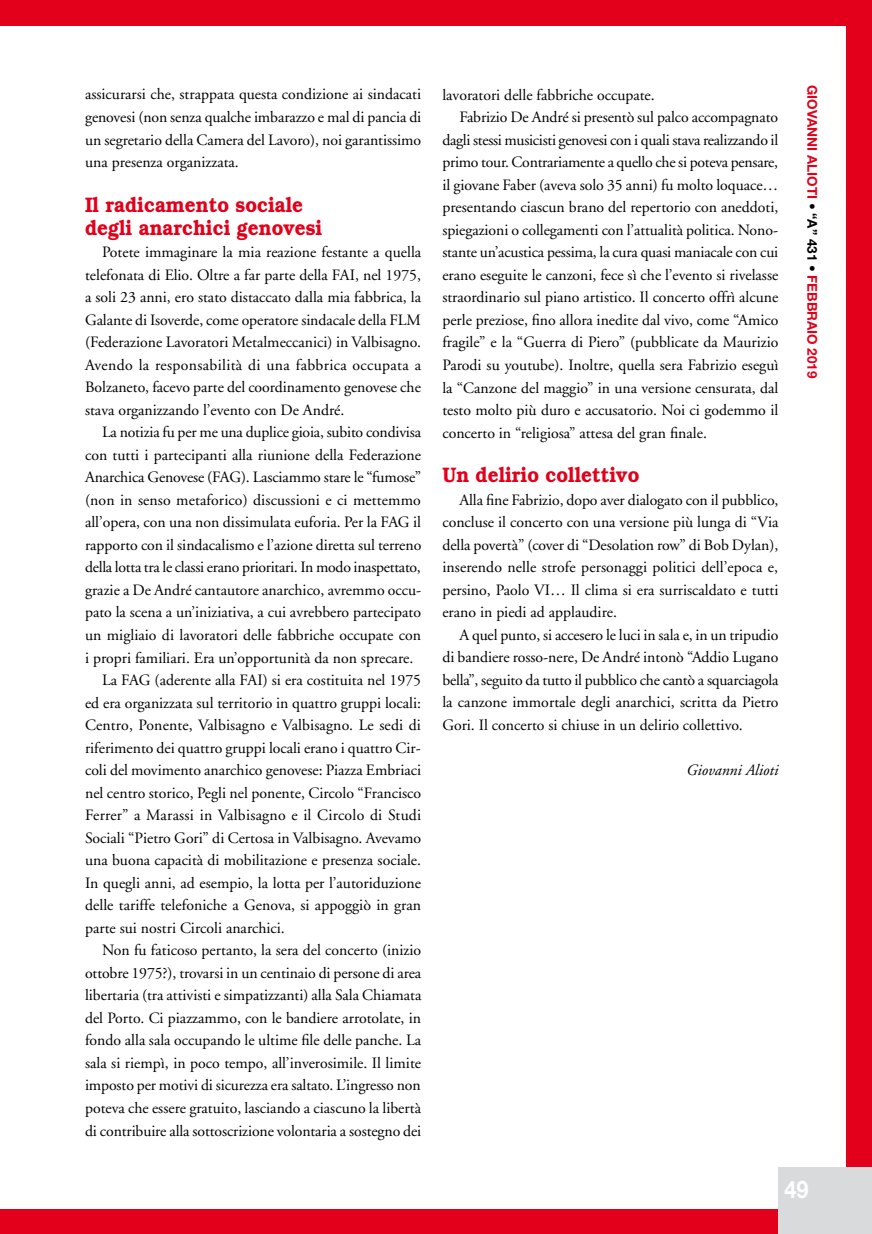
<style>
.page{position:relative;width:872px;height:1234px;background:#fff}
.page>*{position:absolute;margin:0;border:0;box-sizing:border-box;transform-origin:0 0}
.t1{font:700 24.15px "Helvetica Neue LT Std";color:#fff;scale:.9 1}
.t2{font:600 21px/22.5px "Bookman";color:#e2001a;scale:.9 1}
.t3{font:15.75px/22.5px "Adobe Garamond";color:#000;text-align:justify}
.t4{font:15.75px "Adobe Garamond";letter-spacing:-.02em;color:#000}
.t5{font:italic 15.75px "Adobe Garamond";color:#000}
.t6{font:700 13.5px "Helvetica Neue LT Std";color:#e2001a}
.s1{color:#000}
</style>
<div class="page">
<div style="left:0;top:1208px;width:872px;height:25px;background:#e2001a"></div>
<div style="left:0;top:0;width:872px;height:26px;background:#e2001a"></div>
<div style="left:846px;top:0;width:26px;height:1233px;background:#e2001a"></div>
<div style="left:778px;top:1167px;width:94px;height:66px;background:#d9dadb"></div>
<p class="t3" style="left:85px;top:84px;width:338px">assicurarsi che, strappata questa condizione ai sindacati genovesi (non senza qualche imbarazzo e mal di pancia di un segretario della Camera del Lavoro), noi garantissimo una presenza organizzata.</p>
<h2 class="t2" style="left:85px;top:193px;width:265px">Il radicamento sociale degli anarchici genovesi</h2>
<p class="t3" style="left:85px;top:241px;width:338px;text-indent:17px">Potete immaginare la mia reazione festante a quella telefonata di Elio. Oltre a far parte della FAI, nel 1975, a soli 23 anni, ero stato distaccato dalla mia fabbrica, la Galante di Isoverde, come operatore sindacale della FLM (Federazione Lavoratori Metalmeccanici) in Valbisagno.<br>Avendo la responsabilità di una fabbrica occupata a Bolzaneto, facevo parte del coordinamento genovese che stava organizzando l’evento con De André.</p>
<p class="t3" style="left:102px;top:421px;width:320px">La notizia fu per me una duplice gioia, subito condivisa</p>
<p class="t3" style="left:85px;top:444px;width:337px">con tutti i partecipanti alla riunione della Federazione</p>
<p class="t3" style="left:85px;top:466px;width:338px">Anarchica Genovese (FAG). Lasciammo stare le “fumose”</p>
<p class="t3" style="left:85px;top:489px;width:337px">(non in senso metaforico) discussioni e ci mettemmo</p>
<p class="t3" style="left:85px;top:511px;width:337px">all’opera, con una non dissimulata euforia. Per la FAG il</p>
<p class="t3" style="left:85px;top:534px;width:338px">rapporto con il sindacalismo e l’azione diretta sul terreno</p>
<p class="t4" style="left:85px;top:559px;width:337px">della lotta tra le classi erano prioritari. In modo inaspettato,</p>
<p class="t3" style="left:85px;top:579px;width:337px">grazie a De André cantautore anarchico, avremmo occu-</p>
<p class="t3" style="left:85px;top:601px;width:337px">pato la scena a un’iniziativa, a cui avrebbero partecipato</p>
<p class="t3" style="left:85px;top:624px;width:337px">un migliaio di lavoratori delle fabbriche occupate con</p>
<p class="t3" style="left:85px;top:646px;width:330px">i propri familiari. Era un’opportunità da non sprecare.</p>
<p class="t3" style="left:102px;top:669px;width:320px">La FAG (aderente alla FAI) si era costituita nel 1975</p>
<p class="t3" style="left:85px;top:691px;width:337px">ed era organizzata sul territorio in quattro gruppi locali:</p>
<p class="t3" style="left:85px;top:714px;width:337px">Centro, Ponente, Valbisagno e Valbisagno. Le sedi di</p>
<p class="t3" style="left:85px;top:736px;width:337px">riferimento dei quattro gruppi locali erano i quattro Cir-</p>
<p class="t3" style="left:85px;top:759px;width:337px">coli del movimento anarchico genovese: Piazza Embriaci</p>
<p class="t3" style="left:85px;top:781px;width:337px">nel centro storico, Pegli nel ponente, Circolo “Francisco</p>
<p class="t3" style="left:85px;top:804px;width:338px">Ferrer” a Marassi in Valbisagno e il Circolo di Studi</p>
<p class="t3" style="left:85px;top:826px;width:337px">Sociali “Pietro Gori” di Certosa in Valbisagno. Avevamo</p>
<p class="t3" style="left:85px;top:849px;width:337px">una buona capacità di mobilitazione e presenza sociale.</p>
<p class="t3" style="left:85px;top:871px;width:337px">In quegli anni, ad esempio, la lotta per l’autoriduzione</p>
<p class="t3" style="left:85px;top:894px;width:337px">delle tariffe telefoniche a Genova, si appoggiò in gran</p>
<p class="t3" style="left:85px;top:916px;width:201px">parte sui nostri Circoli anarchici.</p>
<p class="t3" style="left:102px;top:939px;width:320px">Non fu faticoso pertanto, la sera del concerto (inizio</p>
<p class="t3" style="left:85px;top:961px;width:337px">ottobre 1975?), trovarsi in un centinaio di persone di area</p>
<p class="t3" style="left:85px;top:984px;width:338px">libertaria (tra attivisti e simpatizzanti) alla Sala Chiamata</p>
<p class="t3" style="left:85px;top:1006px;width:337px">del Porto. Ci piazzammo, con le bandiere arrotolate, in</p>
<p class="t3" style="left:85px;top:1029px;width:337px">fondo alla sala occupando le ultime file delle panche. La</p>
<p class="t3" style="left:85px;top:1051px;width:337px">sala si riempì, in poco tempo, all’inverosimile. Il limite</p>
<p class="t3" style="left:85px;top:1074px;width:337px">imposto per motivi di sicurezza era saltato. L’ingresso non</p>
<p class="t3" style="left:85px;top:1096px;width:337px">poteva che essere gratuito, lasciando a ciascuno la libertà</p>
<p class="t3" style="left:85px;top:1119px;width:338px">di contribuire alla sottoscrizione volontaria a sostegno dei</p>
<p class="t3" style="left:442px;top:84px;width:214px">lavoratori delle fabbriche occupate.</p>
<p class="t3" style="left:459px;top:106px;width:320px">Fabrizio De André si presentò sul palco accompagnato</p>
<p class="t4" style="left:442px;top:131px;width:337px">dagli stessi musicisti genovesi con i quali stava realizzando il</p>
<p class="t3" style="left:442px;top:151px;width:337px">primo tour. Contrariamente a quello che si poteva pensare,</p>
<p class="t3" style="left:442px;top:174px;width:337px">il giovane Faber (aveva solo 35 anni) fu molto loquace…</p>
<p class="t3" style="left:442px;top:196px;width:337px">presentando ciascun brano del repertorio con aneddoti,</p>
<p class="t3" style="left:442px;top:219px;width:337px">spiegazioni o collegamenti con l’attualità politica. Nono-</p>
<p class="t3" style="left:442px;top:241px;width:337px">stante un’acustica pessima, la cura quasi maniacale con cui</p>
<p class="t3" style="left:442px;top:264px;width:337px">erano eseguite le canzoni, fece sì che l’evento si rivelasse</p>
<p class="t3" style="left:442px;top:286px;width:337px">straordinario sul piano artistico. Il concerto offrì alcune</p>
<p class="t3" style="left:442px;top:309px;width:337px">perle preziose, fino allora inedite dal vivo, come “Amico</p>
<p class="t3" style="left:442px;top:331px;width:337px">fragile” e la “Guerra di Piero” (pubblicate da Maurizio</p>
<p class="t3" style="left:442px;top:354px;width:337px">Parodi su youtube). Inoltre, quella sera Fabrizio eseguì</p>
<p class="t3" style="left:442px;top:376px;width:337px">la “Canzone del maggio” in una versione censurata, dal</p>
<p class="t3" style="left:442px;top:399px;width:337px">testo molto più duro e accusatorio. Noi ci godemmo il</p>
<p class="t3" style="left:442px;top:421px;width:266px">concerto in “religiosa” attesa del gran finale.</p>
<h2 class="t2" style="left:442px;top:463px;width:220px">Un delirio collettivo</h2>
<p class="t3" style="left:442px;top:489px;width:338px;text-indent:17px">Alla fine Fabrizio, dopo aver dialogato con il pubblico, concluse il concerto con una versione più lunga di “Via della povertà” (cover di “Desolation row” di Bob Dylan), inserendo nelle strofe personaggi politici dell’epoca e, persino, Paolo VI… Il clima si era surriscaldato e tutti erano in piedi ad applaudire.</p>
<p class="t3" style="left:442px;top:624px;width:338px;text-indent:17px">A quel punto, si accesero le luci in sala e, in un tripudio di bandiere rosso-nere, De André intonò “Addio Lugano bella”, seguito da tutto il pubblico che cantò a squarciagola la canzone immortale degli anarchici, scritta da Pietro Gori. Il concerto si chiuse in un delirio collettivo.</p>
<p class="t5" style="left:686px;top:761px;width:93px">Giovanni Alioti</p>
<p class="t6" style="left:820px;top:85px;width:295px;rotate:90deg">GIOVANNI ALIOTI <span class="s1">• “A” 431 •</span> FEBBRAIO 2019</p>
<h1 class="t1" style="left:784px;top:1174px;width:28px">49</h1>
</div>
